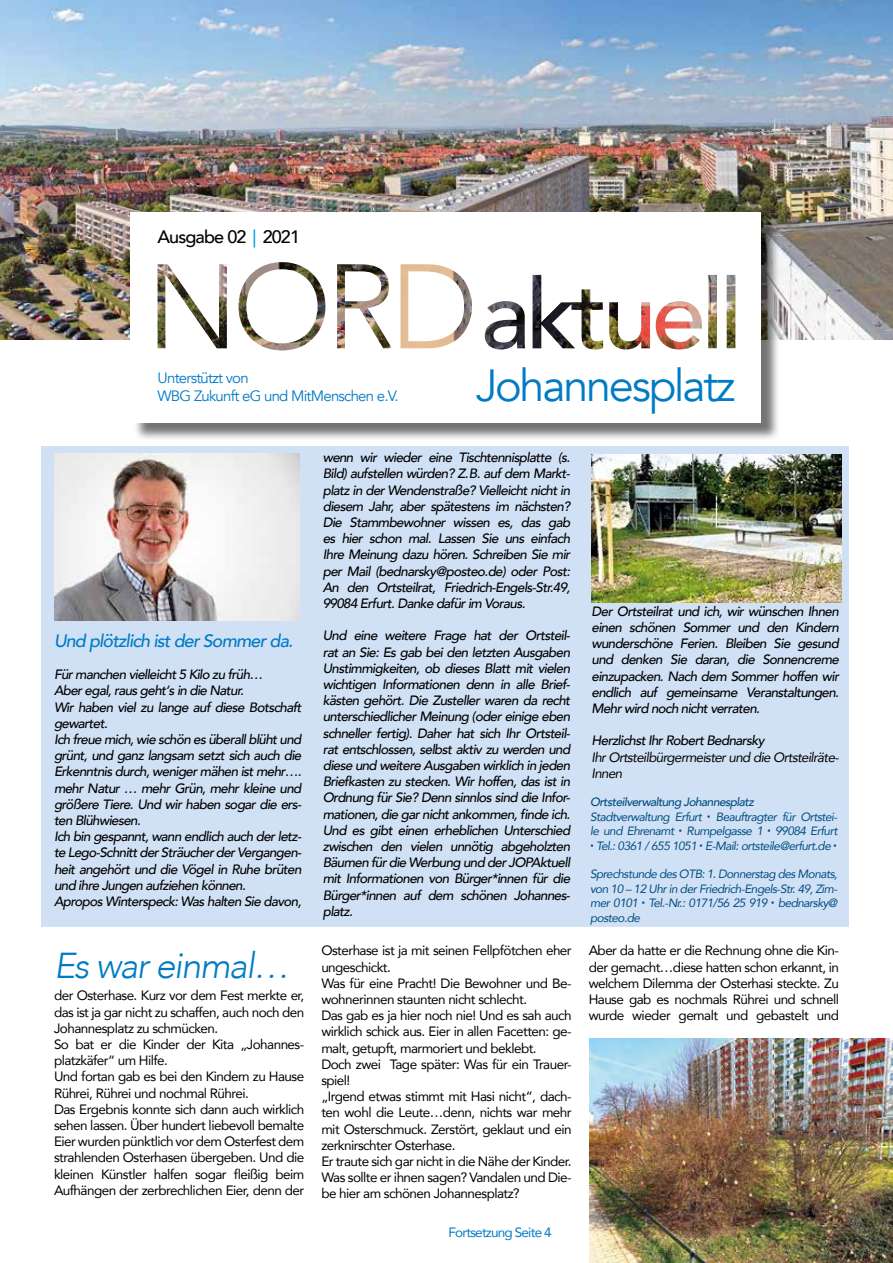
<style>
.page{position:relative;width:893px;height:1263px;background:#fff}
.page>*{position:absolute;margin:0;border:0;box-sizing:border-box;transform-origin:0 0}
.t1{font:45px "Avenir";letter-spacing:-.05em;color:#007bc4}
.t2{font:italic 300 36px "Avenir";letter-spacing:-.04em;color:#007bc4}
.t3{font:italic 500 18px "Avenir";letter-spacing:-.05em;color:#007bc4}
.t4{font:500 18px "Avenir";letter-spacing:-.05em;color:#000}
.t5{font:15px/18px "Avenir";letter-spacing:-.05em;color:#007bc4}
.t6{font:italic 500 13.5px/16.2px "Avenir";letter-spacing:-.05em;color:#000;text-align:justify}
.t7{font:13.5px/16.2px "Avenir";letter-spacing:-.04em;color:#000}
.t8{font:italic 13.5px/16.2px "Avenir";letter-spacing:-.05em;color:#000}
.t9{font:13.5px "Avenir";letter-spacing:-.06em;color:#007bc4}
.t10{font:italic 12px/14.4px "Avenir";letter-spacing:-.05em;color:#004e82}
.s1{color:#009fe3}
.s2{font-weight:500}
.s3{font-family:"Roboto";font-weight:300;font-style:normal}
</style>
<div class="page">
<div style="left:41px;top:446px;width:808px;height:481px;background:#d1e1f5"></div>
<img style="left:0;top:0;width:893px;height:340px">
<div style="left:133px;top:215px;width:647px;height:226px;background:#000;opacity:.55"></div>
<div style="left:131px;top:213px;width:630px;height:210px;background:#fff"></div>
<img style="left:158px;top:262px;width:577px;height:88px">
<img style="left:54px;top:454px;width:245px;height:166px">
<img style="left:591px;top:454px;width:251px;height:148px">
<img style="left:589px;top:1038px;width:304px;height:225px">
<h3 class="t4" style="left:158px;top:222px;width:144px">Ausgabe 02<span class="s1">︱</span>2021</h3>
<p class="t5" style="left:158px;top:369px;width:243px">Unterstützt von<br>WBG Zukunft eG und MitMenschen e.V.</p>
<h1 class="t1" style="left:476px;top:359px;width:261px">Johannesplatz</h1>
<h3 class="t3" style="left:54px;top:630px;width:241px">Und plötzlich ist der Sommer da.</h3>
<p class="t6" style="left:54px;top:666px;width:249px;text-align:left">Für manchen vielleicht 5 Kilo zu früh…<br>Aber egal, raus geht‘s in die Natur.<br>Wir haben viel zu lange auf diese Botschaft gewartet.<br>Ich freue mich, wie schön es überall blüht und grünt, und ganz langsam setzt sich auch die Erkenntnis durch, weniger mähen ist mehr…. mehr Natur … mehr Grün, mehr kleine und größere Tiere. Und wir haben sogar die ers&shy;ten Blühwiesen.<br>Ich bin gespannt, wann endlich auch der letz&shy;te Lego-Schnitt der Sträucher der Vergangen&shy;heit angehört und die Vögel in Ruhe brüten und ihre Jungen aufziehen können.<br>Apropos Winterspeck: Was halten Sie davon,</p>
<h2 class="t2" style="left:54px;top:944px;width:237px">Es war einmal…</h2>
<p class="t7" style="left:54px;top:987px;width:252px">der Osterhase. Kurz vor dem Fest merkte er, das ist ja gar nicht zu schaffen, auch noch den Johannesplatz zu schmücken.<br>So bat er die Kinder der Kita „Johannes&shy;platzkäfer“ um Hilfe.<br>Und fortan gab es bei den Kindern zu Hause Rührei, Rührei und nochmal Rührei.<br>Das Ergebnis konnte sich dann auch wirklich sehen lassen. Über hundert liebevoll bemalte Eier wurden pünktlich vor dem Osterfest dem strahlenden Osterhasen übergeben. Und die kleinen Künstler halfen sogar fleißig beim Aufhängen der zerbrechlichen Eier, denn der</p>
<p class="t6" style="left:323px;top:449px;width:249px">wenn wir wieder eine Tischtennisplatte (s.<br>Bild) aufstellen würden? Z.B. auf dem Markt&shy;platz in der Wendenstraße? Vielleicht nicht in diesem Jahr, aber spätestens im nächsten?<br>Die Stammbewohner wissen es, das gab es hier schon mal. Lassen Sie uns einfach Ihre Meinung dazu hören. Schreiben Sie mir per Mail (bednarsky@posteo.de) oder Post:<br>An den Ortsteilrat, Friedrich-Engels-Str.49, 99084 Erfurt. Danke dafür im Voraus.</p>
<p class="t6" style="left:323px;top:628px;width:249px">Und eine weitere Frage hat der Ortsteil&shy;rat an Sie: Es gab bei den letzten Ausgaben Unstimmigkeiten, ob dieses Blatt mit vielen wichtigen Informationen denn in alle Brief&shy;kästen gehört. Die Zusteller waren da recht unterschiedlicher Meinung (oder einige eben schneller fertig). Daher hat sich Ihr Ortsteil&shy;rat entschlossen, selbst aktiv zu werden und diese und weitere Ausgaben wirklich in jeden Briefkasten zu stecken. Wir hoffen, das ist in Ordnung für Sie? Denn sinnlos sind die Infor&shy;mationen, die gar nicht ankommen, finde ich.<br>Und es gibt einen erheblichen Unterschied zwischen den vielen unnötig abgeholzten Bäumen für die Werbung und der JOPAktuell mit Informationen von Bürger*innen für die Bürger*innen auf dem schönen Johannes&shy;platz.</p>
<p class="t6" style="left:591px;top:603px;width:249px">Der Ortsteilrat und ich, wir wünschen Ihnen einen schönen Sommer und den Kindern wunderschöne Ferien. Bleiben Sie gesund und denken Sie daran, die Sonnencreme einzupacken. Nach dem Sommer hoffen wir endlich auf gemeinsame Veranstaltungen.<br>Mehr wird noch nicht verraten.</p>
<p class="t6" style="left:591px;top:733px;width:175px">Herzlichst Ihr Robert Bednarsky</p>
<p class="t8" style="left:591px;top:749px;width:249px">Ihr Ortsteilbürgermeister und die Ortsteilräte-<br>Innen</p>
<p class="t10" style="left:590px;top:795px;width:249px"><span class="s2">Ortsteilverwaltung Johannesplatz<br></span>Stadtverwaltung Erfurt <span class="s3">•</span> Beauftragter für Ortstei&shy;le und Ehrenamt <span class="s3">•</span> Rumpelgasse 1 <span class="s3">•</span> 99084 Erfurt</p>
<p class="t10" style="left:590px;top:838px;width:248px"><span class="s3">•</span> Tel.: 0361 / 655 1051 <span class="s3">•</span> E-Mail: ortsteile@erfurt.de <span class="s3">•</span></p>
<p class="t10" style="left:590px;top:867px;width:249px;text-align:justify">Sprechstunde des OTB: 1. Donnerstag des Monats, von 10 – 12 Uhr in der Friedrich-Engels-Str. 49, Zim&shy;mer 0101 <span class="s3">•</span> Tel.-Nr.: 0171/56 25 919 <span class="s3">•</span> bednarsky@ posteo.de</p>
<p class="t7" style="left:321px;top:942px;width:252px">Osterhase ist ja mit seinen Fellpfötchen eher ungeschickt.<br>Was für eine Pracht! Die Bewohner und Be&shy;wohnerinnen staunten nicht schlecht.<br>Das gab es ja hier noch nie! Und es sah auch wirklich schick aus. Eier in allen Facetten: ge&shy;malt, getupft, marmoriert und beklebt.<br>Doch zwei Tage später: Was für ein Trauer&shy;spiel!<br>„Irgend etwas stimmt mit Hasi nicht“, dach&shy;ten wohl die Leute…denn, nichts war mehr mit Osterschmuck. Zerstört, geklaut und ein zerknirschter Osterhase.<br>Er traute sich gar nicht in die Nähe der Kinder.<br>Was sollte er ihnen sagen? Vandalen und Die&shy;be hier am schönen Johannesplatz?</p>
<p class="t7" style="left:589px;top:942px;width:252px;text-align:justify">Aber da hatte er die Rechnung ohne die Kin&shy;der gemacht…diese hatten schon erkannt, in welchem Dilemma der Osterhasi steckte. Zu Hause gab es nochmals Rührei und schnell wurde wieder gemalt und gebastelt und</p>
<p class="t9" style="left:449px;top:1221px;width:105px">Fortsetzung Seite 4</p>
</div>
